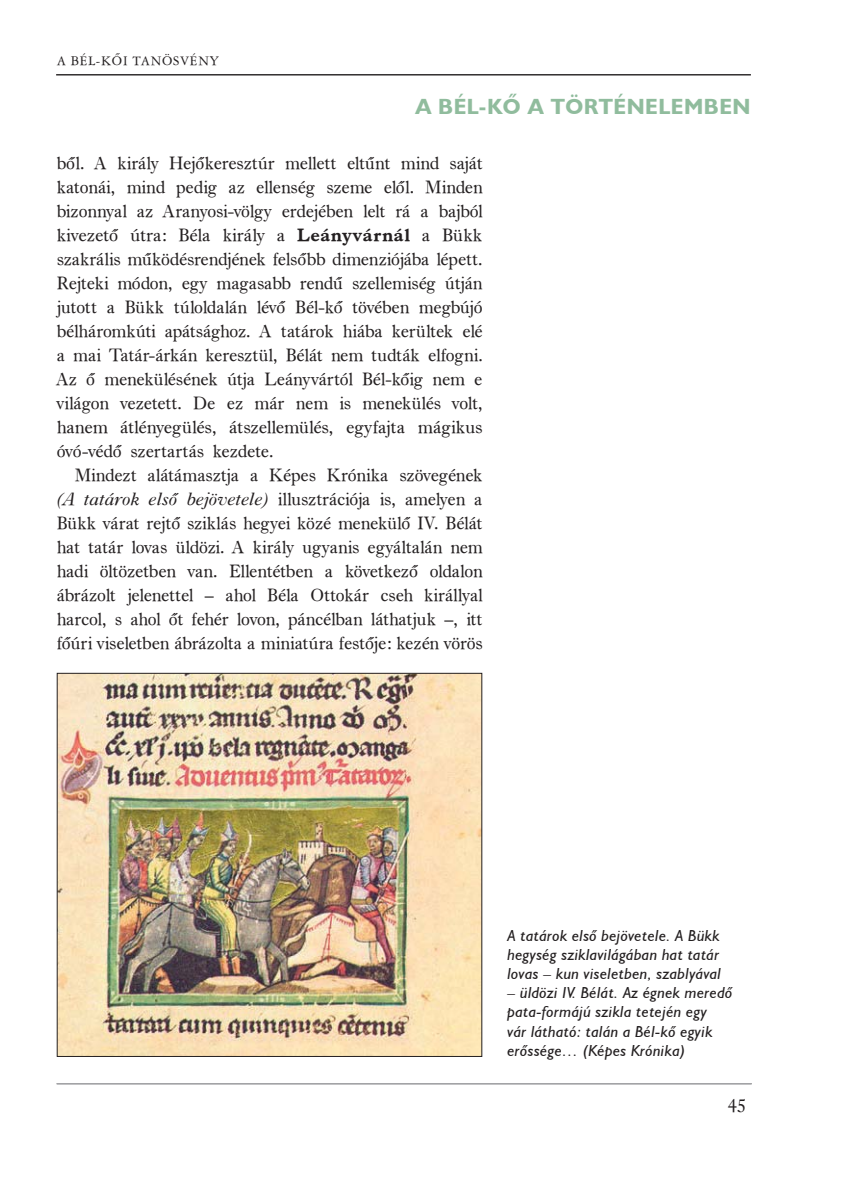
<style>
.page{position:relative;width:842px;height:1191px;background:#fff}
.page>*{position:absolute;margin:0;border:0;box-sizing:border-box;transform-origin:0 0}
.t1{font:700 22px "Humanist 521 PFL";letter-spacing:.025em;color:#90bc9d}
.t2{font:19px "Dutch 766 PFL";color:#231f20}
.t3{font:18px/24px "Dutch 766 PFL";letter-spacing:.01em;color:#231f20;text-align:justify}
.t4{font:italic 16px/19.2px "Humanist 521 PFL";letter-spacing:.02em;color:#231f20;text-align:justify}
.t5{font:14px "American Garamond PFL";letter-spacing:.05em;color:#231f20}
.s1{font-weight:700}
.s2{font-style:italic}
</style>
<div class="page">
<hr style="left:56px;top:74px;width:695px;height:1px;background:#231f20">
<hr style="left:57px;top:1083px;width:695px;height:1px;background:#bbbdc0">
<img style="left:59px;top:675px;width:421px;height:380px">
<p class="t5" style="left:57px;top:56px;width:164px">A BÉL-KÕI TANÖSVÉNY</p>
<p class="t1" style="left:415px;top:98px;width:337px">A BÉL-KÕ A TÖRTÉNELEMBEN</p>
<p class="t3" style="left:57px;top:153px;width:427px">ből. A király Hejőkeresztúr mellett eltűnt mind saját katonái, mind pedig az ellenség szeme elől. Minden bizonnyal az Aranyosi-völgy erdejében lelt rá a bajból kivezető útra: Béla király a <span class="s1">Leányvárnál</span> a Bükk szakrális működésrendjének felsőbb dimenziójába lépett.<br>Rejteki módon, egy magasabb rendű szellemiség útján jutott a Bükk túloldalán lévő Bél-kő tövében megbújó bélháromkúti apátsághoz. A tatárok hiába kerültek elé a mai Tatár-árkán keresztül, Bélát nem tudták elfogni.<br>Az ő menekülésének útja Leányvártól Bél-kőig nem e világon vezetett. De ez már nem is menekülés volt, hanem átlényegülés, átszellemülés, egyfajta mágikus óvó-védő szertartás kezdete.</p>
<p class="t3" style="left:57px;top:465px;width:427px;text-indent:18px">Mindezt alátámasztja a Képes Krónika szövegének <span class="s2">(A tatárok első bejövetele)</span> illusztrációja is, amelyen a Bükk várat rejtő sziklás hegyei közé menekülő IV. Bélát hat tatár lovas üldözi. A király ugyanis egyáltalán nem hadi öltözetben van. Ellentétben a következő oldalon ábrázolt jelenettel – ahol Béla Ottokár cseh királlyal harcol, s ahol őt fehér lovon, páncélban láthatjuk –, itt főúri viseletben ábrázolta a miniatúra festője: kezén vörös</p>
<p class="t4" style="left:507px;top:927px;width:215px">A tatárok első bejövetele. A Bükk hegység sziklavilágában hat tatár lovas – kun viseletben, szablyával</p>
<p class="t4" style="left:507px;top:985px;width:226px;text-align:left">– üldözi IV. Bélát. Az égnek meredő pata-formájú szikla tetején egy<br>vár látható: talán a Bél-kő egyik erőssége… (Képes Krónika)</p>
<p class="t2" style="left:728px;top:1099px;width:19px">45</p>
</div>
